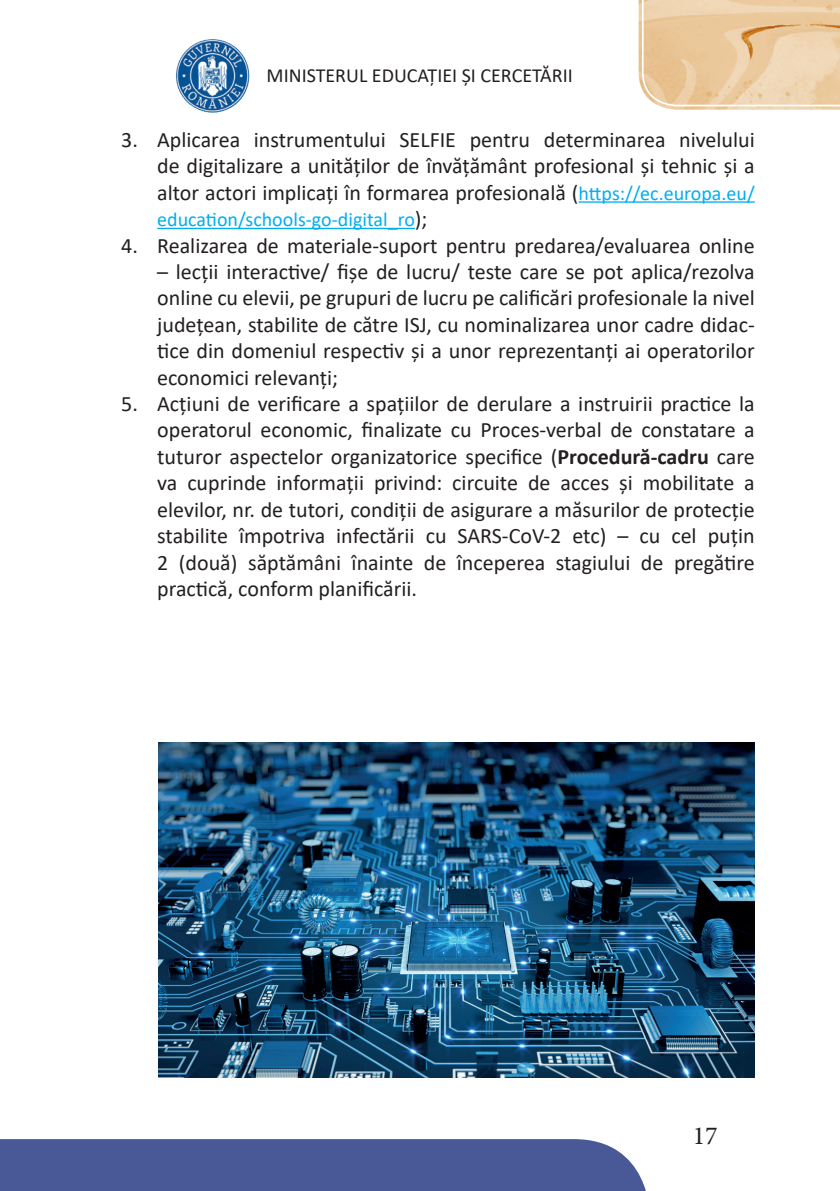
<style>
.page{position:relative;width:840px;height:1191px;background:#fff}
.page>*{position:absolute;margin:0;border:0;box-sizing:border-box;transform-origin:0 0}
.t1{font:26px "Minion Pro";color:#231f20}
.t2{font:22px/26.4px "Calibri";color:#231f20;text-align:justify}
.t3{font:20px "Calibri";color:#00aeef}
.t4{font:20px "Calibri";color:#231f20}
.s1{font-size:20px;color:#00aeef}
.s2{font-size:22px;color:#231f20}
.s3{font-weight:700}
</style>
<div class="page">
<div style="left:0;top:1139px;width:646px;height:52px;background:#495896"></div>
<svg style="left:638px;top:0;width:201px;height:110px;background:#eccda5"></svg>
<img style="left:176px;top:39px;width:74px;height:74px">
<hr style="left:578px;top:201px;width:176px;height:2px;background:#00aeef">
<hr style="left:157px;top:228px;width:257px;height:1px;background:#00aeef">
<img style="left:159px;top:742px;width:595px;height:335px">
<p class="t4" style="left:266px;top:61px;width:307px">MINISTERUL EDUCAȚIEI ȘI CERCETĂRII</p>
<p class="t2" style="left:157px;top:126px;width:598px;text-indent:-36px">3. Aplicarea instrumentului SELFIE pentru determinarea nivelului de digitalizare a unităţilor de învăţământ profesional şi tehnic şi a altor actori implicaţi în formarea profesională (<span class="s1">https://ec.europa.eu/</span></p>
<p class="t3" style="left:157px;top:206px;width:272px">education/schools-go-digital_ro<span class="s2">);</span></p>
<p class="t2" style="left:121px;top:231px;width:634px">4. Realizarea de materiale-suport pentru predarea/evaluarea online</p>
<p class="t2" style="left:157px;top:258px;width:598px">– lecţii interactive/ fişe de lucru/ teste care se pot aplica/rezolva online cu elevii, pe grupuri de lucru pe calificări profesionale la nivel judeţean, stabilite de către ISJ, cu nominalizarea unor cadre didac&shy;tice din domeniul respectiv şi a unor reprezentanţi ai operatorilor economici relevanţi;</p>
<p class="t2" style="left:157px;top:390px;width:598px;text-indent:-36px">5. Acţiuni de verificare a spaţiilor de derulare a instruirii practice la operatorul economic, finalizate cu Proces-verbal de constatare a tuturor aspectelor organizatorice specifice (<span class="s3">Procedură-cadru</span> care va cuprinde informaţii privind: circuite de acces şi mobilitate a elevilor, nr. de tutori, condiţii de asigurare a măsurilor de protecție stabilite împotriva infectării cu SARS-CoV-2 etc) – cu cel puţin 2 (două) săptămâni înainte de începerea stagiului de pregătire practică, conform planificării.</p>
<p class="t1" style="left:692px;top:1118px;width:26px">17</p>
</div>
